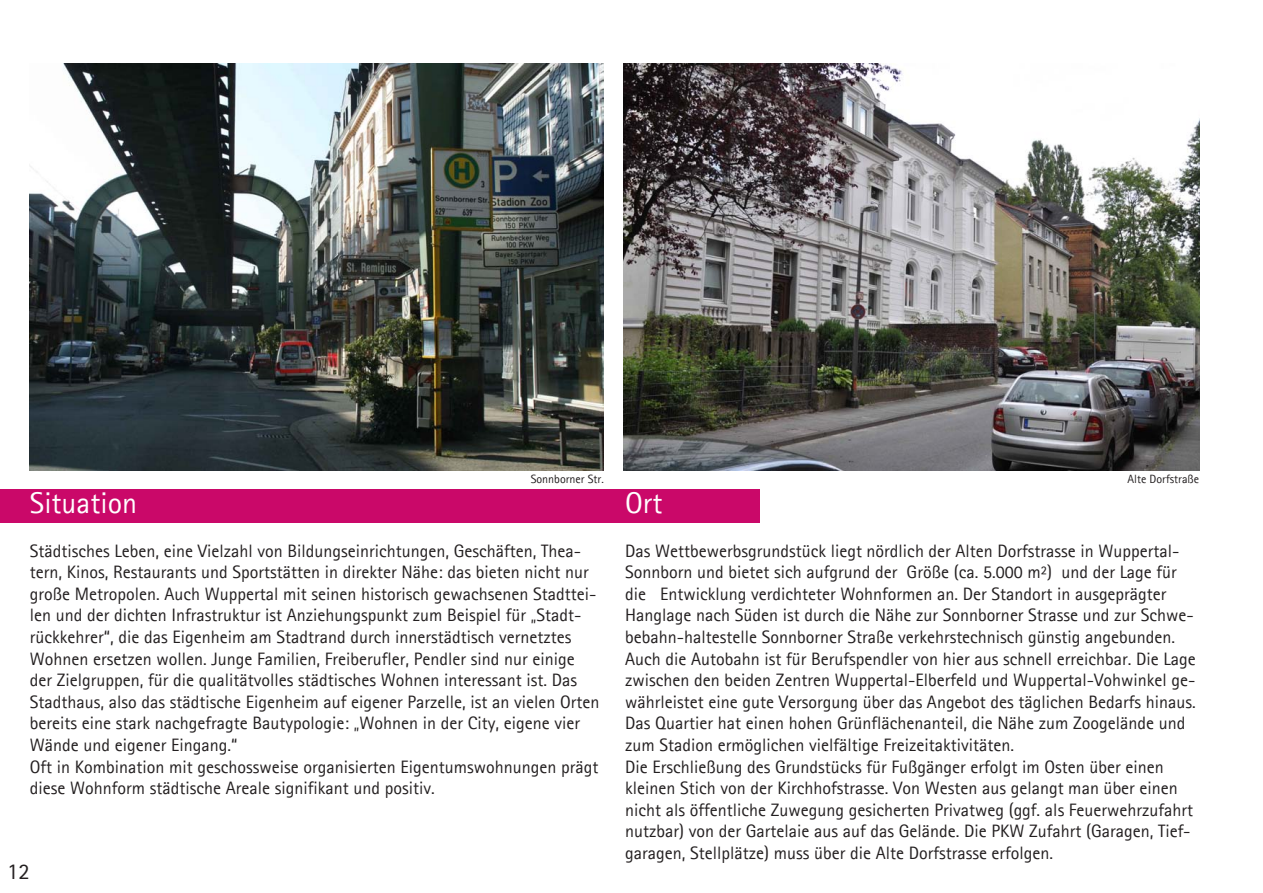
<style>
.page{position:relative;width:1263px;height:893px;background:#fff}
.page>*{position:absolute;margin:0;border:0;box-sizing:border-box;transform-origin:0 0}
.t1{font:30px "Agfa Rotis Sans Serif";color:#fff}
.t2{font:22.5px "Agfa Rotis Sans Serif";color:#231f20}
.t3{font:18px/21.6px "Agfa Rotis Sans Serif";color:#231f20}
.t4{font:12px "Agfa Rotis Sans Serif";color:#231f20}
</style>
<div class="page">
<div style="left:0;top:489px;width:759px;height:33px;background:#ca0869"></div>
<img style="left:30px;top:64px;width:573px;height:407px">
<img style="left:623px;top:64px;width:576px;height:407px">
<p class="t4" style="left:531px;top:472px;width:75px">Sonnborner Str.</p>
<p class="t4" style="left:1128px;top:472px;width:73px">Alte Dorfstraße</p>
<p class="t1" style="left:30px;top:485px;width:109px">Situation</p>
<p class="t3" style="left:30px;top:539px;width:571px">Städtisches Leben, eine Vielzahl von Bildungseinrichtungen, Geschäften, Thea&shy;tern, Kinos, Restaurants und Sportstätten in direkter Nähe: das bieten nicht nur große Metropolen. Auch Wuppertal mit seinen historisch gewachsenen Stadttei&shy;len und der dichten Infrastruktur ist Anziehungspunkt zum Beispiel für „Stadt&shy;rückkehrer“, die das Eigenheim am Stadtrand durch innerstädtisch vernetztes Wohnen ersetzen wollen. Junge Familien, Freiberufler, Pendler sind nur einige der Zielgruppen, für die qualitätvolles städtisches Wohnen interessant ist. Das Stadthaus, also das städtische Eigenheim auf eigener Parzelle, ist an vielen Orten bereits eine stark nachgefragte Bautypologie: „Wohnen in der City, eigene vier Wände und eigener Eingang.“</p>
<p class="t3" style="left:30px;top:755px;width:570px">Oft in Kombination mit geschossweise organisierten Eigentumswohnungen prägt diese Wohnform städtische Areale signifikant und positiv.</p>
<p class="t2" style="left:7px;top:858px;width:24px">12</p>
<p class="t1" style="left:625px;top:485px;width:39px">Ort</p>
<p class="t3" style="left:625px;top:539px;width:572px">Das Wettbewerbsgrundstück liegt nördlich der Alten Dorfstrasse in Wuppertal-Sonnborn und bietet sich aufgrund der Größe (ca. 5.000 m²) und der Lage für die Entwicklung verdichteter Wohnformen an. Der Standort in ausgeprägter Hanglage nach Süden ist durch die Nähe zur Sonnborner Strasse und zur Schwe&shy;bebahn-haltestelle Sonnborner Straße verkehrstechnisch günstig angebunden.<br>Auch die Autobahn ist für Berufspendler von hier aus schnell erreichbar. Die Lage zwischen den beiden Zentren Wuppertal-Elberfeld und Wuppertal-Vohwinkel ge&shy;währleistet eine gute Versorgung über das Angebot des täglichen Bedarfs hinaus.<br>Das Quartier hat einen hohen Grünflächenanteil, die Nähe zum Zoogelände und zum Stadion ermöglichen vielfältige Freizeitaktivitäten.</p>
<p class="t3" style="left:625px;top:755px;width:570px">Die Erschließung des Grundstücks für Fußgänger erfolgt im Osten über einen kleinen Stich von der Kirchhofstrasse. Von Westen aus gelangt man über einen nicht als öffentliche Zuwegung gesicherten Privatweg (ggf. als Feuerwehrzufahrt nutzbar) von der Gartelaie aus auf das Gelände. Die PKW Zufahrt (Garagen, Tief&shy;garagen, Stellplätze) muss über die Alte Dorfstrasse erfolgen.</p>
</div>
